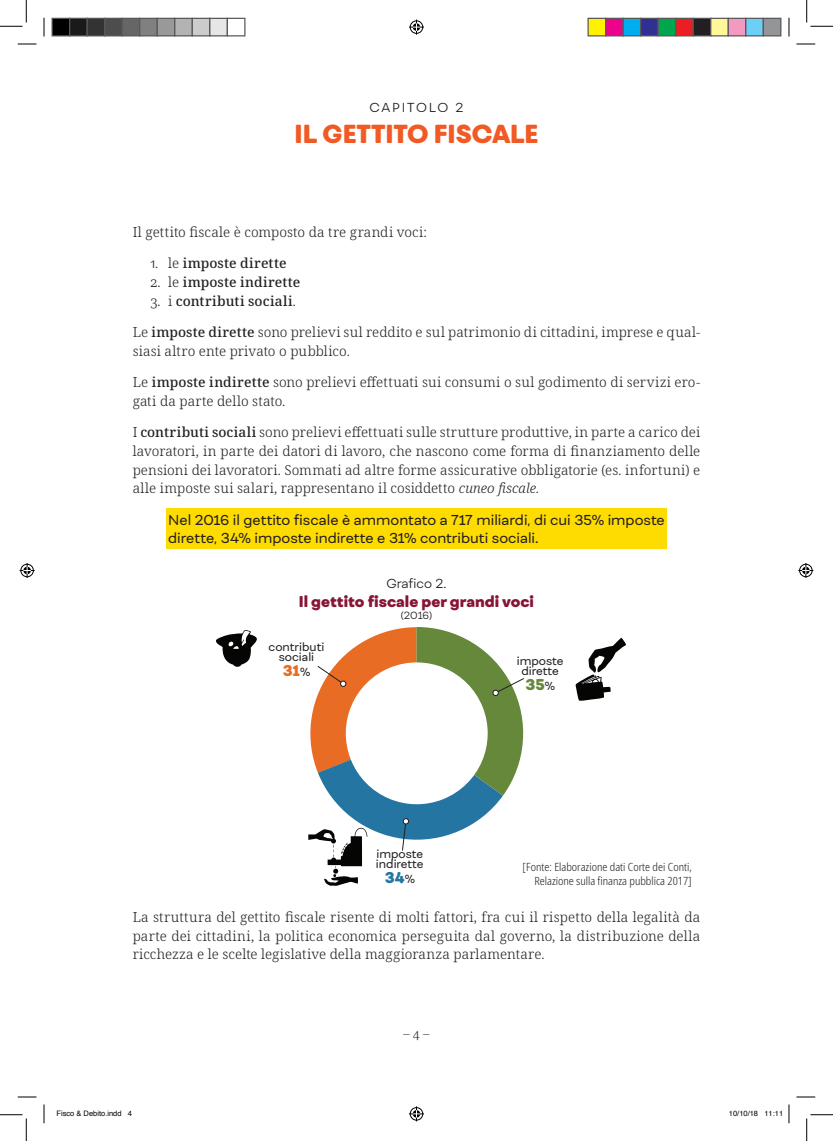
<style>
.page{position:relative;width:833px;height:1141px;background:#fff}
.page>*{position:absolute;margin:0;border:0;box-sizing:border-box;transform-origin:0 0}
.t1{font:800 25px "Fibra One";letter-spacing:-.005em;color:#f15a24}
.t2{font:800 15px "Fibra One";color:#881536}
.t3{font:800 15px "Fibra One";color:#e96c24}
.t4{font:800 15px "Fibra One";color:#65883a}
.t5{font:800 15px "Fibra One";color:#2475a2}
.t6{font:300 13.75px/18.8px "Noto Serif";letter-spacing:.01em;color:#231f20}
.t7{font:13.75px/18.8px "Fibra One";color:#231f20}
.t8{font:500 13.75px "Noto Serif";letter-spacing:.005em;color:#231f20}
.t9{font:300 12.5px "Fibra One";letter-spacing:.145em;color:#231f20}
.t10{font:300 12.5px "Fibra One";letter-spacing:.12em;color:#231f20}
.t11{font:300 condensed 11.25px/13.5px "Noto Sans";color:#231f20;text-align:right}
.t12{font:11.25px/10px "Fibra One";color:#231f20;text-align:center}
.t13{font:300 10px "Fibra One";color:#231f20}
.t14{font:7.5px "Helvetica";color:#000}
.s1{font-style:inherit}
.s2{font-weight:300}
.s3{font-weight:500}
.s4{font-style:italic}
.s5{font-weight:400;font-size:11.25px;color:#231f20}
</style>
<div class="page">
<div style="left:166px;top:508px;width:500px;height:41px;background:#ffdc01"></div>
<svg style="left:216px;top:630px;width:41px;height:37px"></svg>
<svg style="left:575px;top:637px;width:50px;height:64px"></svg>
<svg style="left:308px;top:627px;width:216px;height:258px"></svg>
<svg style="left:18px;top:43px;width:18px;height:2px"></svg>
<svg style="left:796px;top:43px;width:18px;height:2px"></svg>
<svg style="left:18px;top:1096px;width:18px;height:1px"></svg>
<svg style="left:796px;top:1096px;width:18px;height:1px"></svg>
<svg style="left:43px;top:18px;width:2px;height:18px"></svg>
<svg style="left:43px;top:1104px;width:2px;height:19px"></svg>
<svg style="left:788px;top:18px;width:1px;height:18px"></svg>
<svg style="left:788px;top:1104px;width:1px;height:19px"></svg>
<svg style="left:0;top:0;width:27px;height:27px"></svg>
<svg style="left:0;top:1114px;width:27px;height:26px"></svg>
<svg style="left:806px;top:0;width:26px;height:27px"></svg>
<svg style="left:806px;top:1114px;width:26px;height:26px"></svg>
<svg style="left:409px;top:20px;width:15px;height:15px"></svg>
<svg style="left:409px;top:1106px;width:15px;height:15px"></svg>
<svg style="left:20px;top:563px;width:15px;height:15px"></svg>
<svg style="left:798px;top:563px;width:14px;height:15px"></svg>
<div style="left:52px;top:18px;width:18px;height:18px;background:#000"></div>
<div style="left:51px;top:18px;width:19px;height:18px;border:1px solid #595959"></div>
<div style="left:70px;top:18px;width:17px;height:18px;background:#1a1a1a"></div>
<div style="left:69px;top:18px;width:19px;height:18px;border:1px solid #595959"></div>
<div style="left:87px;top:18px;width:18px;height:18px;background:#333"></div>
<div style="left:86px;top:18px;width:19px;height:18px;border:1px solid #595959"></div>
<div style="left:105px;top:18px;width:17px;height:18px;background:#4d4d4d"></div>
<div style="left:104px;top:18px;width:19px;height:18px;border:1px solid #595959"></div>
<div style="left:122px;top:18px;width:18px;height:18px;background:#666"></div>
<div style="left:121px;top:18px;width:19px;height:18px;border:1px solid #595959"></div>
<div style="left:140px;top:18px;width:17px;height:18px;background:#808080"></div>
<div style="left:139px;top:18px;width:19px;height:18px;border:1px solid #595959"></div>
<div style="left:157px;top:18px;width:18px;height:18px;background:#999"></div>
<div style="left:156px;top:18px;width:19px;height:18px;border:1px solid #595959"></div>
<div style="left:175px;top:18px;width:17px;height:18px;background:#b3b3b3"></div>
<div style="left:174px;top:18px;width:19px;height:18px;border:1px solid #595959"></div>
<div style="left:192px;top:18px;width:18px;height:18px;background:#ccc"></div>
<div style="left:191px;top:18px;width:19px;height:18px;border:1px solid #595959"></div>
<div style="left:210px;top:18px;width:17px;height:18px;background:#e6e6e6"></div>
<div style="left:209px;top:18px;width:19px;height:18px;border:1px solid #595959"></div>
<div style="left:226px;top:18px;width:19px;height:18px;border:1px solid #595959"></div>
<div style="left:587px;top:18px;width:18px;height:18px;background:#fff101"></div>
<div style="left:587px;top:18px;width:19px;height:18px;border:1px solid #595959"></div>
<div style="left:605px;top:18px;width:17px;height:18px;background:#ed028c"></div>
<div style="left:604px;top:18px;width:19px;height:18px;border:1px solid #595959"></div>
<div style="left:622px;top:18px;width:18px;height:18px;background:#00aeef"></div>
<div style="left:622px;top:18px;width:19px;height:18px;border:1px solid #595959"></div>
<div style="left:640px;top:18px;width:17px;height:18px;background:#2e3092"></div>
<div style="left:639px;top:18px;width:19px;height:18px;border:1px solid #595959"></div>
<div style="left:657px;top:18px;width:18px;height:18px;background:#00a54f"></div>
<div style="left:657px;top:18px;width:19px;height:18px;border:1px solid #595959"></div>
<div style="left:675px;top:18px;width:17px;height:18px;background:#ee1d23"></div>
<div style="left:674px;top:18px;width:19px;height:18px;border:1px solid #595959"></div>
<div style="left:692px;top:18px;width:18px;height:18px;background:#231f20"></div>
<div style="left:692px;top:18px;width:19px;height:18px;border:1px solid #595959"></div>
<div style="left:710px;top:18px;width:17px;height:18px;background:#fff79a"></div>
<div style="left:709px;top:18px;width:19px;height:18px;border:1px solid #595959"></div>
<div style="left:727px;top:18px;width:18px;height:18px;background:#f499c2"></div>
<div style="left:727px;top:18px;width:19px;height:18px;border:1px solid #595959"></div>
<div style="left:745px;top:18px;width:17px;height:18px;background:#6bcff6"></div>
<div style="left:744px;top:18px;width:19px;height:18px;border:1px solid #595959"></div>
<div style="left:762px;top:18px;width:18px;height:18px;background:#939598"></div>
<div style="left:762px;top:18px;width:19px;height:18px;border:1px solid #595959"></div>
<p class="t9" style="left:369px;top:100px;width:96px">CAPITOLO <span class="s1">2</span></p>
<h1 class="t1" style="left:294px;top:118px;width:245px">IL GETTITO FISCALE</h1>
<p class="t6" style="left:133px;top:223px;width:295px">Il gettito fiscale è composto da tre grandi voci:</p>
<p class="t8" style="left:150px;top:254px;width:137px"><span class="s2">1. le</span> imposte dirette</p>
<p class="t8" style="left:150px;top:272px;width:151px"><span class="s2">2. le</span> imposte indirette</p>
<p class="t8" style="left:150px;top:291px;width:147px"><span class="s2">3. i</span> contributi sociali<span class="s2">.</span></p>
<p class="t6" style="left:133px;top:323px;width:568px">Le <span class="s3">imposte dirette</span> sono prelievi sul reddito e sul patrimonio di cittadini, imprese e qual&shy;siasi altro ente privato o pubblico.</p>
<p class="t6" style="left:133px;top:373px;width:568px">Le <span class="s3">imposte indirette</span> sono prelievi effettuati sui consumi o sul godimento di servizi ero&shy;gati da parte dello stato.</p>
<p class="t6" style="left:133px;top:423px;width:568px;text-align:justify">I <span class="s3">contributi sociali</span> sono prelievi effettuati sulle strutture produttive, in parte a carico dei lavoratori, in parte dei datori di lavoro, che nascono come forma di finanziamento delle pensioni dei lavoratori. Sommati ad altre forme assicurative obbligatorie (es. infortuni) e alle imposte sui salari, rappresentano il cosiddetto <span class="s4">cuneo fiscale</span>.</p>
<p class="t7" style="left:168px;top:510px;width:498px">Nel 2016 il gettito fiscale è ammontato a 717 miliardi, di cui 35% imposte dirette, 34% imposte indirette e 31% contributi sociali.</p>
<p class="t10" style="left:386px;top:576px;width:62px">Grafico 2.</p>
<p class="t2" style="left:299px;top:591px;width:236px">Il gettito fiscale per grandi voci</p>
<p class="t13" style="left:400px;top:608px;width:33px">(2016)</p>
<p class="t12" style="left:268px;top:641px;width:57px">contributi sociali</p>
<p class="t3" style="left:282px;top:660px;width:29px">31<span class="s5">%</span></p>
<p class="t12" style="left:516px;top:656px;width:48px">imposte dirette</p>
<p class="t4" style="left:525px;top:675px;width:31px">35<span class="s5">%</span></p>
<p class="t12" style="left:376px;top:848px;width:49px;text-align:left">imposte indirette</p>
<p class="t5" style="left:384px;top:867px;width:32px">34<span class="s5">%</span></p>
<p class="t6" style="left:133px;top:907px;width:568px;text-align:justify">La struttura del gettito fiscale risente di molti fattori, fra cui il rispetto della legalità da parte dei cittadini, la politica economica perseguita dal governo, la distribuzione della ricchezza e le scelte legislative della maggioranza parlamentare.</p>
<p class="t11" style="left:522px;top:860px;width:170px">[Fonte: Elaborazione dati Corte dei Conti,<br>Relazione sulla finanza pubblica 2017]</p>
<p class="t14" style="left:56px;top:1107px;width:77px">Fisco &amp; Debito.indd 4</p>
<p class="t14" style="left:728px;top:1107px;width:56px">10/10/18 11:11</p>
</div>
